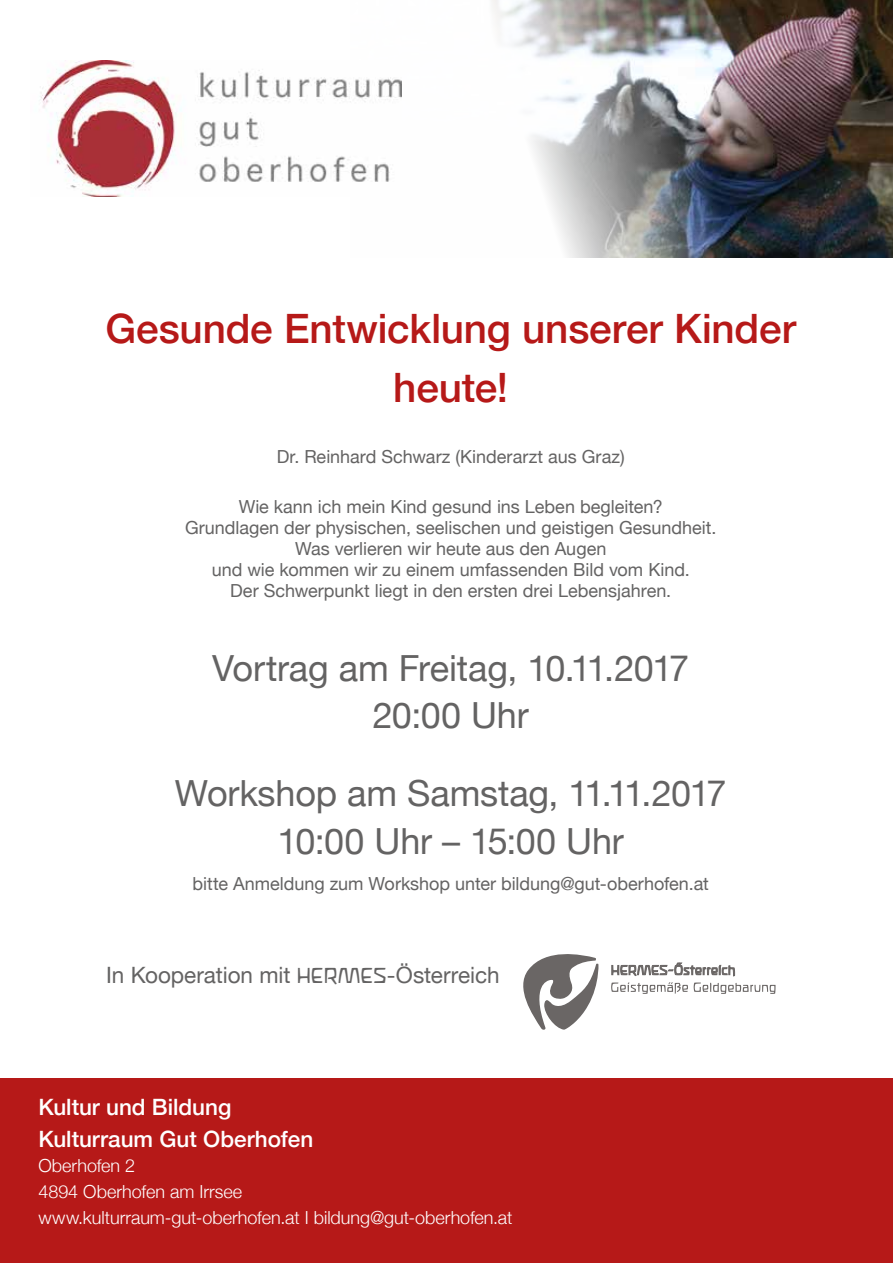
<style>
.page{position:relative;width:893px;height:1263px;background:#fff}
.page>*{position:absolute;margin:0;border:0;box-sizing:border-box;transform-origin:0 0}
.t1{font:500 40.5px/58.5px "Helvetica Neue";letter-spacing:-.005em;color:#b61918;text-align:center}
.t2{font:36px/47.7px "Helvetica Neue";letter-spacing:-.005em;color:#646363;text-align:center}
.t3{font:500 22.5px/31.2px "Helvetica Neue";color:#fff}
.t4{font:22.5px "Helvetica Neue";color:#646363}
.t5{font:18px/21px "Helvetica Neue";color:#646363;text-align:center}
.t6{font:300 18px/25.8px "Helvetica Neue";color:#fff}
.s1{font-family:"ROBIRKE"}
</style>
<div class="page">
<img style="left:401px;top:0;width:492px;height:257px">
<svg style="left:523px;top:954px;width:76px;height:76px"></svg>
<svg style="left:611px;top:963px;width:164px;height:31px"></svg>
<img style="left:40px;top:61px;width:361px;height:136px">
<div style="left:1px;top:1079px;width:892px;height:184px;background:#b61918"></div>
<h1 class="t1" style="left:106px;top:298px;width:692px">Gesunde Entwicklung unserer Kinder heute!</h1>
<p class="t5" style="left:277px;top:447px;width:349px">Dr. Reinhard Schwarz (Kinderarzt aus Graz)</p>
<p class="t5" style="left:185px;top:497px;width:533px">Wie kann ich mein Kind gesund ins Leben begleiten?<br>Grundlagen der physischen, seelischen und geistigen Gesundheit.<br>Was verlieren wir heute aus den Augen<br>und wie kommen wir zu einem umfassenden Bild vom Kind.<br>Der Schwerpunkt liegt in den ersten drei Lebensjahren.</p>
<h2 class="t2" style="left:212px;top:646px;width:478px">Vortrag am Freitag, 10.11.2017<br>20:00 Uhr</h2>
<h2 class="t2" style="left:175px;top:771px;width:553px">Workshop am Samstag, 11.11.2017<br>10:00 Uhr – 15:00 Uhr</h2>
<p class="t5" style="left:192px;top:874px;width:518px">bitte Anmeldung zum Workshop unter bildung@gut-oberhofen.at</p>
<p class="t4" style="left:106px;top:959px;width:395px">In Kooperation mit <span class="s1">HERMES</span>-Österreich</p>
<p class="t3" style="left:38px;top:1091px;width:276px">Kultur und Bildung<br>Kulturraum Gut Oberhofen</p>
<p class="t6" style="left:38px;top:1152px;width:475px">Oberhofen 2<br>4894 Oberhofen am Irrsee<br>www.kulturraum-gut-oberhofen.at I bildung@gut-oberhofen.at</p>
</div>
